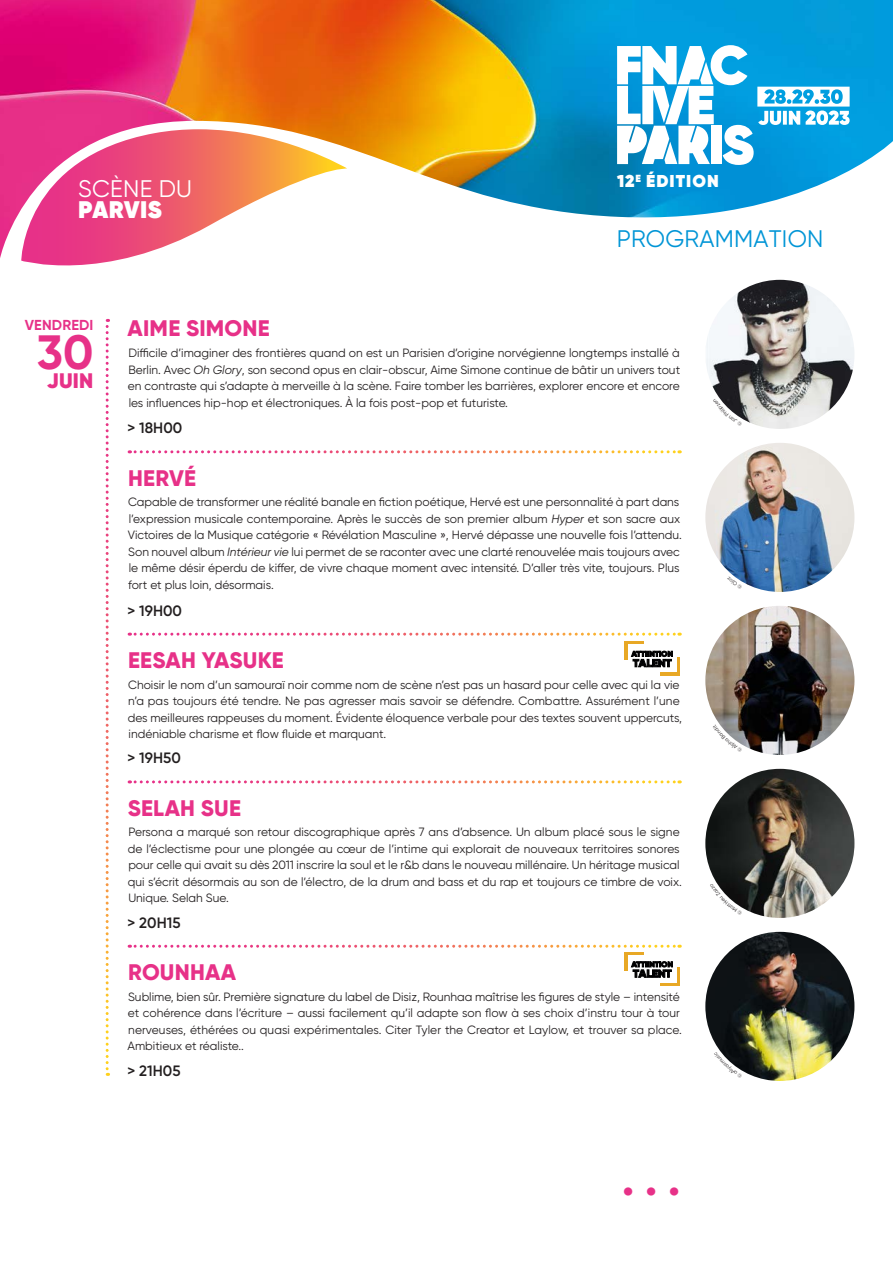
<style>
.page{position:relative;width:893px;height:1263px;background:#fff}
.page>*{position:absolute;margin:0;border:0;box-sizing:border-box;transform-origin:0 0}
.t1{font:700 48.15px "Gilroy";color:#e73188}
.t2{font:800 43.5px "Gilroy";color:#e73188}
.t3{font:24px "Gilroy";letter-spacing:.01em;color:#0095d6}
.t4{font:24px "Gilroy";letter-spacing:.01em;color:#fff}
.t5{font:800 24px "Gilroy";letter-spacing:.01em;color:#fff}
.t6{font:800 22.5px "Gilroy";letter-spacing:.01em;color:#e73188}
.t7{font:900 21px "Gilroy";color:#e73188}
.t8{font:800 17.25px "Gilroy";letter-spacing:.06em;color:#fff}
.t9{font:600 15px "Gilroy";letter-spacing:.005em;color:#231f20}
.t10{font:700 14.4px "Gilroy";letter-spacing:.01em;color:#e73188}
.t11{font:12px/16.5px "Gilroy";color:#231f20}
.s1{font-style:italic}
</style>
<div class="page">
<img style="left:0;top:0;width:893px;height:258px">
<svg style="left:21px;top:129px;width:326px;height:137px"></svg>
<svg style="left:106px;top:319px;width:3px;height:757px"></svg>
<svg style="left:129px;top:450px;width:551px;height:3px"></svg>
<svg style="left:129px;top:633px;width:551px;height:3px"></svg>
<svg style="left:129px;top:780px;width:551px;height:3px"></svg>
<svg style="left:129px;top:945px;width:551px;height:3px"></svg>
<div style="left:624px;top:641px;width:20px;height:19px;background:linear-gradient(to right,#e8a825,#e8a825)"></div>
<div style="left:660px;top:657px;width:20px;height:19px;background:#e8a825"></div>
<div style="left:628px;top:645px;width:49px;height:27px;background:#fff"></div>
<svg style="left:631px;top:651px;width:41px;height:16px"></svg>
<div style="left:624px;top:951px;width:20px;height:19px;background:#e8a825"></div>
<div style="left:660px;top:967px;width:20px;height:19px;background:#e8a825"></div>
<div style="left:628px;top:955px;width:49px;height:28px;background:#fff"></div>
<svg style="left:631px;top:961px;width:41px;height:16px"></svg>
<svg style="left:617px;top:45px;width:233px;height:120px"></svg>
<svg style="left:706px;top:279px;width:148px;height:150px"></svg>
<img style="left:705px;top:443px;width:150px;height:149px">
<svg style="left:705px;top:606px;width:150px;height:149px"></svg>
<svg style="left:705px;top:768px;width:150px;height:150px"></svg>
<img style="left:705px;top:931px;width:150px;height:150px">
<h3 class="t4" style="left:78px;top:174px;width:116px">SCÈNE DU</h3>
<h3 class="t5" style="left:78px;top:194px;width:85px">PARVIS</h3>
<h3 class="t8" style="left:617px;top:170px;width:103px">12<sup>E</sup> ÉDITION</h3>
<h3 class="t3" style="left:617px;top:224px;width:208px">PROGRAMMATION</h3>
<p class="t10" style="left:25px;top:316px;width:70px">VENDREDI</p>
<h1 class="t1" style="left:37px;top:322px;width:58px">30</h1>
<h3 class="t7" style="left:47px;top:367px;width:48px">JUIN</h3>
<h3 class="t6" style="left:128px;top:314px;width:144px">AIME SIMONE</h3>
<p class="t11" style="left:128px;top:344px;width:554px;text-align:justify">Difficile d’imaginer des frontières quand on est un Parisien d’origine norvégienne longtemps installé à Berlin. Avec <span class="s1">Oh Glory</span>, son second opus en clair-obscur, Aime Simone continue de bâtir un univers tout en contraste qui s’adapte à merveille à la scène. Faire tomber les barrières, explorer encore et encore les influences hip-hop et électroniques. À la fois post-pop et futuriste.</p>
<p class="t9" style="left:128px;top:419px;width:56px">&gt; 18H00</p>
<h3 class="t6" style="left:128px;top:464px;width:70px">HERVÉ</h3>
<p class="t11" style="left:128px;top:494px;width:555px">Capable de transformer une réalité banale en fiction poétique, Hervé est une personnalité à part dans l’expression musicale contemporaine. Après le succès de son premier album <span class="s1">Hyper</span> et son sacre aux Victoires de la Musique catégorie « Révélation Masculine », Hervé dépasse une nouvelle fois l’attendu.<br>Son nouvel album <span class="s1">Intérieur vie</span> lui permet de se raconter avec une clarté renouvelée mais toujours avec le même désir éperdu de kiffer, de vivre chaque moment avec intensité. D’aller très vite, toujours. Plus fort et plus loin, désormais.</p>
<p class="t9" style="left:128px;top:601px;width:56px">&gt; 19H00</p>
<h3 class="t6" style="left:128px;top:646px;width:157px">EESAH YASUKE</h3>
<p class="t11" style="left:128px;top:676px;width:556px">Choisir le nom d’un samouraï noir comme nom de scène n’est pas un hasard pour celle avec qui la vie n’a pas toujours été tendre. Ne pas agresser mais savoir se défendre. Combattre. Assurément l’une des meilleures rappeuses du moment. Évidente éloquence verbale pour des textes souvent uppercuts, indéniable charisme et flow fluide et marquant.</p>
<p class="t9" style="left:128px;top:749px;width:55px">&gt; 19H50</p>
<h3 class="t6" style="left:128px;top:794px;width:115px">SELAH SUE</h3>
<p class="t11" style="left:128px;top:824px;width:556px">Persona a marqué son retour discographique après 7 ans d’absence. Un album placé sous le signe de l’éclectisme pour une plongée au cœur de l’intime qui explorait de nouveaux territoires sonores pour celle qui avait su dès 2011 inscrire la soul et le r&amp;b dans le nouveau millénaire. Un héritage musical qui s’écrit désormais au son de l’électro, de la drum and bass et du rap et toujours ce timbre de voix.<br>Unique. Selah Sue.</p>
<p class="t9" style="left:128px;top:913px;width:54px">&gt; 20H15</p>
<h3 class="t6" style="left:128px;top:958px;width:109px">ROUNHAA</h3>
<p class="t11" style="left:128px;top:988px;width:556px">Sublime, bien sûr. Première signature du label de Disiz, Rounhaa maîtrise les figures de style – intensité et cohérence dans l’écriture – aussi facilement qu’il adapte son flow à ses choix d’instru tour à tour nerveuses, éthérées ou quasi expérimentales. Citer Tyler the Creator et Laylow, et trouver sa place.<br>Ambitieux et réaliste..</p>
<p class="t9" style="left:128px;top:1061px;width:54px">&gt; 21H05</p>
<h2 class="t2" style="left:622px;top:1152px;width:60px">. . .</h2>
</div>
